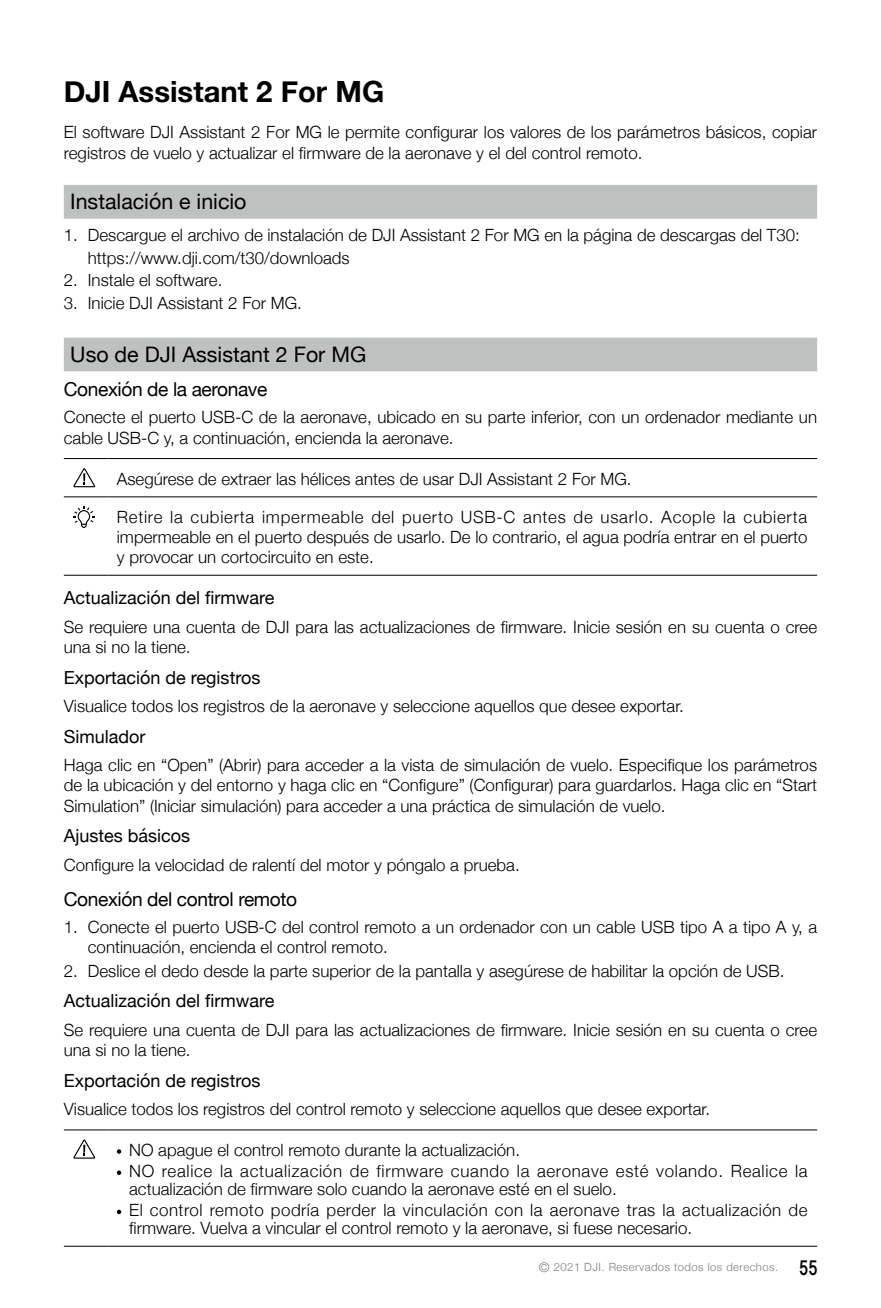
<style>
.page{position:relative;width:881px;height:1308px;background:#fff}
.page>*{position:absolute;margin:0;border:0;box-sizing:border-box;transform-origin:0 0}
.t1{font:700 29.25px "Helvetica Neue";color:#000}
.t2{font:21.38px "Helvetica Neue";color:#000}
.t3{font:19.12px "Helvetica Neue";letter-spacing:-.02em;color:#000}
.t4{font:18px "Helvetica Neue";color:#000}
.t5{font:300 16.88px/20.2px "Helvetica Neue";color:#000}
.t6{font:300 16.88px/21.2px "Helvetica Neue";letter-spacing:.03em;color:#000}
.t7{font:300 16.88px/21.2px "Helvetica Neue";letter-spacing:.04em;color:#000}
.t8{font:300 11.25px "Helvetica Neue";letter-spacing:.04em;color:#7d7d7d}
.s1{font-size:13.5px}
.s2{font-family:"Gujarati Sangam MN";font-weight:700;font-size:18px;color:#000}
</style>
<div class="page">
<div style="left:64px;top:185px;width:752px;height:34px;background:#bfc0c0"></div>
<div style="left:64px;top:337px;width:752px;height:34px;background:#bfc0c0"></div>
<hr style="left:64px;top:458px;width:43px;height:1px;background:#000">
<hr style="left:107px;top:458px;width:709px;height:1px;background:#000">
<hr style="left:64px;top:496px;width:43px;height:1px;background:#000">
<hr style="left:107px;top:496px;width:709px;height:1px;background:#000">
<hr style="left:64px;top:575px;width:43px;height:1px;background:#000">
<hr style="left:107px;top:575px;width:709px;height:1px;background:#000">
<svg style="left:73px;top:468px;width:22px;height:19px"></svg>
<svg style="left:73px;top:506px;width:21px;height:22px"></svg>
<hr style="left:64px;top:1129px;width:43px;height:1px;background:#000">
<hr style="left:107px;top:1129px;width:709px;height:1px;background:#000">
<hr style="left:64px;top:1245px;width:43px;height:1px;background:#000">
<hr style="left:107px;top:1245px;width:709px;height:1px;background:#000">
<svg style="left:73px;top:1139px;width:22px;height:19px"></svg>
<svg style="left:117px;top:1149px;width:4px;height:4px"></svg>
<svg style="left:117px;top:1170px;width:4px;height:4px"></svg>
<svg style="left:117px;top:1209px;width:4px;height:5px"></svg>
<h1 class="t1" style="left:64px;top:68px;width:322px">DJI Assistant 2 For MG</h1>
<p class="t5" style="left:64px;top:121px;width:754px">El software DJI Assistant 2 For MG le permite configurar los valores de los parámetros básicos, copiar registros de vuelo y actualizar el firmware de la aeronave y el del control remoto.</p>
<p class="t2" style="left:70px;top:186px;width:178px">Instalación e inicio</p>
<p class="t5" style="left:88px;top:223px;width:713px;line-height:22.5px;text-indent:-24px">1. Descargue el archivo de instalación de DJI Assistant 2 For MG en la página de descargas del T30: https://www.dji.com/t30/downloads</p>
<p class="t5" style="left:64px;top:269px;width:160px">2. Instale el software.</p>
<p class="t5" style="left:64px;top:291px;width:239px">3. Inicie DJI Assistant 2 For MG.</p>
<p class="t2" style="left:70px;top:339px;width:297px">Uso de DJI Assistant 2 For MG</p>
<p class="t3" style="left:64px;top:375px;width:205px">Conexión de la aeronave</p>
<p class="t5" style="left:64px;top:406px;width:754px">Conecte el puerto USB-C de la aeronave, ubicado en su parte inferior, con un ordenador mediante un cable USB-C y, a continuación, encienda la aeronave.</p>
<p class="t5" style="left:117px;top:467px;width:516px">Asegúrese de extraer las hélices antes de usar DJI Assistant 2 For MG.</p>
<p class="t5" style="left:117px;top:505px;width:692px;text-align:justify">Retire la cubierta impermeable del puerto USB-C antes de usarlo. Acople la cubierta impermeable en el puerto después de usarlo. De lo contrario, el agua podría entrar en el puerto y provocar un cortocircuito en este.</p>
<p class="t4" style="left:64px;top:585px;width:212px">Actualización del firmware</p>
<p class="t5" style="left:64px;top:615px;width:754px">Se requiere una cuenta de DJI para las actualizaciones de firmware. Inicie sesión en su cuenta o cree una si no la tiene.</p>
<p class="t4" style="left:64px;top:664px;width:198px">Exportación de registros</p>
<p class="t5" style="left:64px;top:694px;width:621px">Visualice todos los registros de la aeronave y seleccione aquellos que desee exportar.</p>
<p class="t4" style="left:64px;top:723px;width:83px">Simulador</p>
<p class="t5" style="left:64px;top:753px;width:754px;text-align:justify">Haga clic en “Open” (Abrir) para acceder a la vista de simulación de vuelo. Especifique los parámetros de la ubicación y del entorno y haga clic en “Configure” (Configurar) para guardarlos. Haga clic en “Start Simulation” (Iniciar simulación) para acceder a una práctica de simulación de vuelo.</p>
<p class="t4" style="left:64px;top:823px;width:128px">Ajustes básicos</p>
<p class="t5" style="left:64px;top:853px;width:457px">Configure la velocidad de ralentí del motor y póngalo a prueba.</p>
<p class="t3" style="left:64px;top:885px;width:235px">Conexión del control remoto</p>
<p class="t5" style="left:88px;top:915px;width:730px;text-indent:-24px">1. Conecte el puerto USB-C del control remoto a un ordenador con un cable USB tipo A a tipo A y, a continuación, encienda el control remoto.</p>
<p class="t5" style="left:64px;top:959px;width:721px">2. Deslice el dedo desde la parte superior de la pantalla y asegúrese de habilitar la opción de USB.</p>
<p class="t4" style="left:64px;top:988px;width:212px">Actualización del firmware</p>
<p class="t5" style="left:64px;top:1018px;width:754px">Se requiere una cuenta de DJI para las actualizaciones de firmware. Inicie sesión en su cuenta o cree una si no la tiene.</p>
<p class="t4" style="left:64px;top:1067px;width:198px">Exportación de registros</p>
<p class="t5" style="left:64px;top:1097px;width:647px">Visualice todos los registros del control remoto y seleccione aquellos que desee exportar.</p>
<p class="t7" style="left:129px;top:1138px;width:679px">NO apague el control remoto durante la actualización.<br>NO realice la actualización de firmware cuando la aeronave esté volando. Realice la</p>
<p class="t6" style="left:129px;top:1177px;width:679px">actualización de firmware solo cuando la aeronave esté en el suelo.<br>El control remoto podría perder la vinculación con la aeronave tras la actualización de</p>
<p class="t5" style="left:129px;top:1216px;width:564px">firmware. Vuelva a vincular el control remoto y la aeronave, si fuese necesario.</p>
<p class="t8" style="left:538px;top:1258px;width:280px"><span class="s1">©</span> 2021 DJI. Reservados todos los derechos. <span class="s2">55</span></p>
</div>
